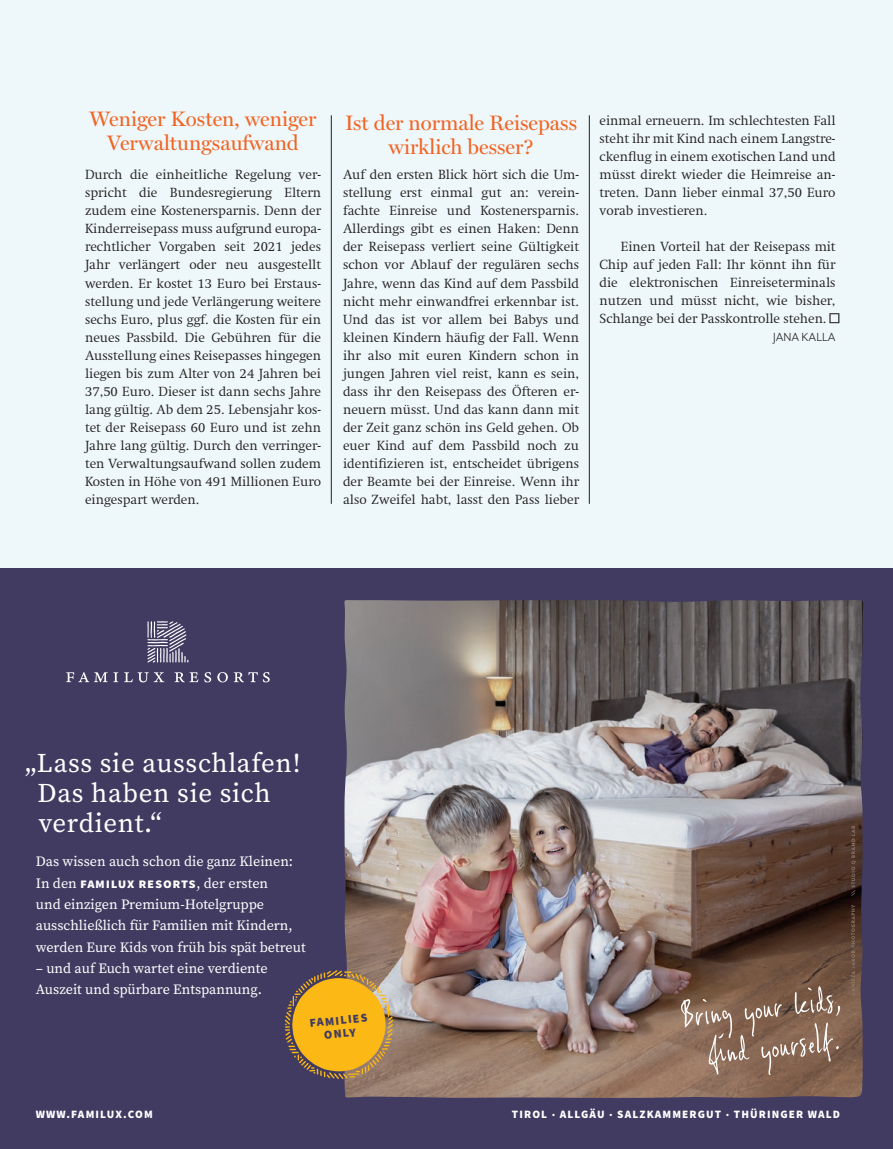
<style>
.page{position:relative;width:893px;height:1149px;background:#fff}
.page>*{position:absolute;margin:0;border:0;box-sizing:border-box;transform-origin:0 0}
.t1{font:27px/30px "Source Serif Pro";letter-spacing:.025em;color:#fff}
.t2{font:21px/24px "Miller Display Roman";color:#f26322;text-align:center}
.t3{font:14.1px/21.3px "Source Serif Pro";color:#fff}
.t4{font:300 13.5px/18px "Swift LT Pro";color:#231f20;text-align:justify}
.t5{font:13.5px "Mr Eaves San OT";color:#231f20}
.t6{font:900 12px/13.5px "Source Sans Pro";color:#413b61;text-align:center}
.t7{font:900 11.25px "Source Sans Pro";letter-spacing:.1em;color:#fff}
.s1{font-family:"Source Sans Pro";font-weight:700}
</style>
<div class="page">
<div style="left:0;top:0;width:893px;height:1148px;background:#eef7f9"></div>
<svg style="left:829px;top:313px;width:10px;height:10px"></svg>
<hr style="left:331px;top:115px;width:1px;height:388px;background:#231f20">
<hr style="left:589px;top:115px;width:1px;height:388px;background:#231f20">
<div style="left:0;top:568px;width:893px;height:580px;background:#413b61"></div>
<img style="left:344px;top:600px;width:519px;height:497px">
<img style="left:851px;top:825px;width:5px;height:38px">
<img style="left:851px;top:904px;width:4px;height:61px">
<svg style="left:681px;top:985px;width:159px;height:89px;background:#8f7260"></svg>
<svg style="left:147px;top:621px;width:41px;height:41px"></svg>
<svg style="left:66px;top:672px;width:52px;height:10px"></svg>
<svg style="left:124px;top:672px;width:40px;height:10px"></svg>
<svg style="left:175px;top:672px;width:23px;height:10px"></svg>
<svg style="left:204px;top:672px;width:7px;height:10px"></svg>
<svg style="left:217px;top:672px;width:11px;height:10px"></svg>
<svg style="left:234px;top:672px;width:36px;height:10px"></svg>
<svg style="left:285px;top:969px;width:109px;height:110px"></svg>
<h2 class="t2" style="left:90px;top:107px;width:228px">Weniger Kosten, weniger<br>Verwaltungsaufwand</h2>
<p class="t4" style="left:85px;top:166px;width:238px">Durch die einheitliche Regelung ver&shy;spricht die Bundesregierung Eltern zudem eine Kostenersparnis. Denn der Kinderreisepass muss aufgrund europa&shy;rechtlicher Vorgaben seit 2021 jedes Jahr verlängert oder neu ausgestellt werden. Er kostet 13 Euro bei Erstaus&shy;stellung und jede Verlängerung weitere sechs Euro, plus ggf. die Kosten für ein neues Passbild. Die Gebühren für die Ausstellung eines Reisepasses hingegen liegen bis zum Alter von 24 Jahren bei 37,50 Euro. Dieser ist dann sechs Jahre lang gültig. Ab dem 25. Lebensjahr kos&shy;tet der Reisepass 60 Euro und ist zehn Jahre lang gültig. Durch den verringer&shy;ten Verwaltungsaufwand sollen zudem Kosten in Höhe von 491 Millionen Euro eingespart werden.</p>
<h2 class="t2" style="left:345px;top:110px;width:234px">Ist der normale Reisepass wirklich besser?</h2>
<p class="t4" style="left:343px;top:166px;width:238px">Auf den ersten Blick hört sich die Um&shy;stellung erst einmal gut an: verein&shy;fachte Einreise und Kostenersparnis.<br>Allerdings gibt es einen Haken: Denn der Reisepass verliert seine Gültigkeit schon vor Ablauf der regulären sechs Jahre, wenn das Kind auf dem Passbild nicht mehr einwandfrei erkennbar ist.<br>Und das ist vor allem bei Babys und kleinen Kindern häufig der Fall. Wenn ihr also mit euren Kindern schon in jungen Jahren viel reist, kann es sein, dass ihr den Reisepass des Öfteren er&shy;neuern müsst. Und das kann dann mit der Zeit ganz schön ins Geld gehen. Ob euer Kind auf dem Passbild noch zu identifizieren ist, entscheidet übrigens der Beamte bei der Einreise. Wenn ihr also Zweifel habt, lasst den Pass lieber</p>
<p class="t4" style="left:600px;top:112px;width:237px">einmal erneuern. Im schlechtesten Fall steht ihr mit Kind nach einem Langstre&shy;ckenflug in einem exotischen Land und müsst direkt wieder die Heimreise an&shy;treten. Dann lieber einmal 37,50 Euro vorab investieren.</p>
<p class="t4" style="left:600px;top:238px;width:238px;text-indent:21px">Einen Vorteil hat der Reisepass mit Chip auf jeden Fall: Ihr könnt ihn für die elektronischen Einreiseterminals nutzen und müsst nicht, wie bisher, Schlange bei der Passkontrolle stehen.</p>
<p class="t5" style="left:773px;top:330px;width:64px">JANA KALLA</p>
<h1 class="t1" style="left:38px;top:748px;width:264px;text-indent:-13px">„Lass sie ausschlafen!<br>Das haben sie sich verdient.“</h1>
<p class="t3" style="left:36px;top:850px;width:271px">Das wissen auch schon die ganz Kleinen:<br>In den <span class="s1">familux resorts</span>, der ersten<br>und einzigen Premium-Hotelgruppe ausschließlich für Familien mit Kindern, werden Eure Kids von früh bis spät betreut</p>
<p class="t3" style="left:36px;top:957px;width:233px">– und auf Euch wartet eine verdiente<br>Auszeit und spürbare Entspannung.</p>
<p class="t6" style="left:309px;top:1016px;width:60px;rotate:-6deg">FAMILIES<br>ONLY</p>
<p class="t7" style="left:36px;top:1106px;width:118px">WWW.FAMILUX.COM</p>
<p class="t7" style="left:512px;top:1106px;width:330px">TIROL . ALLGÄU . SALZKAMMERGUT . THÜRINGER WALD</p>
</div>
